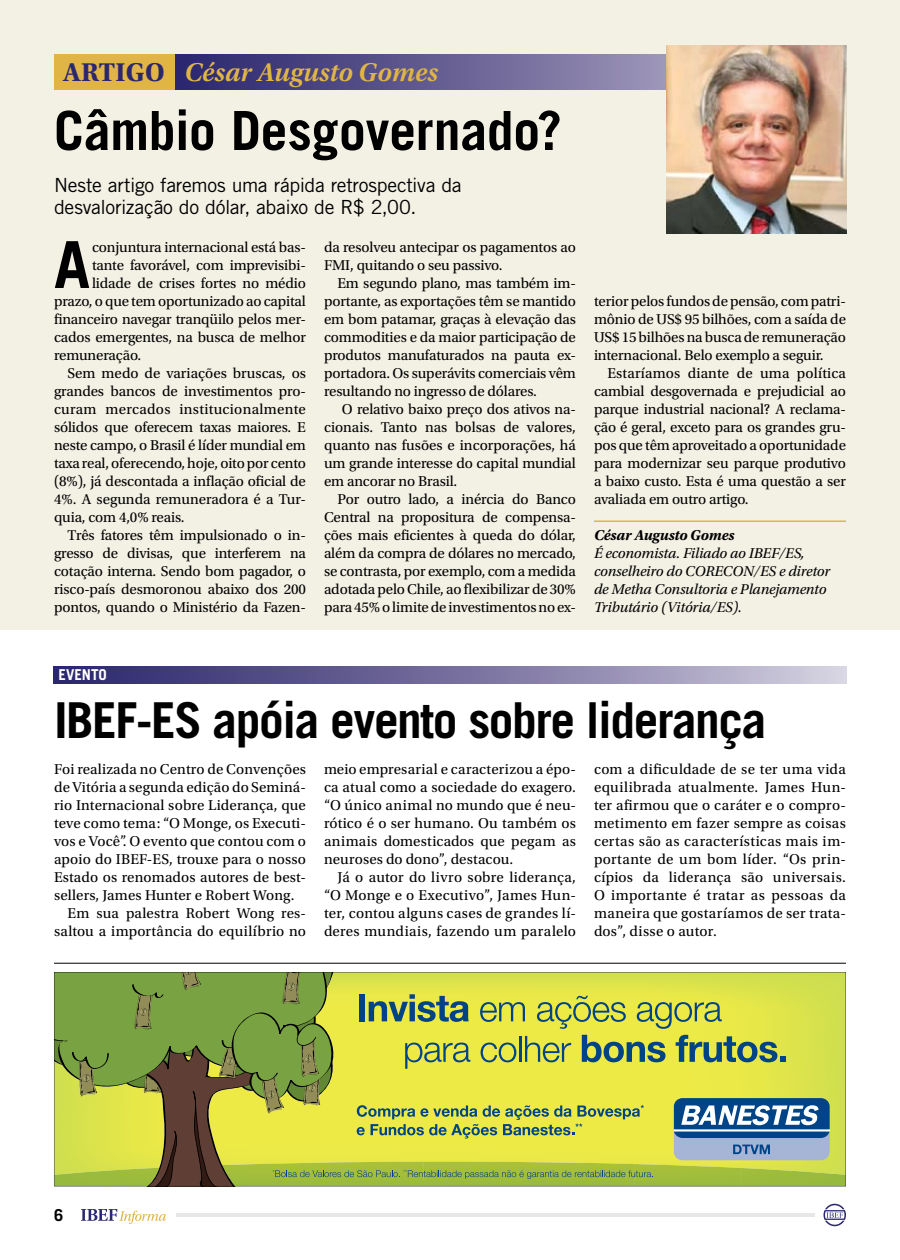
<style>
.page{position:relative;width:900px;height:1260px;background:#fff}
.page>*{position:absolute;margin:0;border:0;box-sizing:border-box;transform-origin:0 0}
.t1{font:700 64.8px "Trade Gothic LT Std";color:#000}
.t2{font:700 54px "Trade Gothic LT Std";letter-spacing:-.01em;color:#000}
.t3{font:700 49.5px "Trade Gothic LT Std";letter-spacing:-.03em;color:#000}
.t4{font:italic 600 27px "Utopia Std";color:#e0b546}
.t5{font:19.5px/22.5px "Trade Gothic LT Std";letter-spacing:-.015em;color:#000}
.t6{font:700 16.5px "Trade Gothic LT Std";color:#000}
.t7{font:15px/18px "Utopia Std";letter-spacing:-.01em;color:#000;text-align:justify}
.t8{font:15px "Utopia Std";letter-spacing:.01em;color:#000}
.t9{font:italic 15px/18px "Utopia Std";letter-spacing:-.01em;color:#000}
.t10{font:15px "Utopia Std";letter-spacing:.02em;color:#000}
.t11{font:italic 700 15px "Utopia Std";letter-spacing:-.01em;color:#000}
.t12{font:700 15px "Trade Gothic LT Std";color:#fff}
.s1{font-weight:700;font-style:normal;color:#2a2770}
</style>
<div class="page">
<hr style="left:176px;top:1213px;width:638px;height:4px;background:#e8e7e7">
<svg style="left:823px;top:1204px;width:23px;height:22px"></svg>
<div style="left:0;top:0;width:900px;height:630px;background:#f3f1e4"></div>
<div style="left:54px;top:54px;width:122px;height:36px;background:#e0b546"></div>
<svg style="left:175px;top:54px;width:491px;height:36px;background:#615b90"></svg>
<img style="left:666px;top:45px;width:180px;height:189px">
<hr style="left:594px;top:520px;width:252px;height:2px;background:#e0b546">
<div style="left:54px;top:666px;width:792px;height:18px;background:linear-gradient(to right,#241e68,#cfc9db)"></div>
<hr style="left:54px;top:963px;width:792px;height:1px;background:#000">
<svg style="left:54px;top:972px;width:792px;height:214px;background:#b1bf4e"></svg>
<svg style="left:81px;top:1209px;width:85px;height:15px"></svg>
<h3 class="t4" style="left:63px;top:57px;width:376px"><span class="s1">ARTIGO</span> César Augusto Gomes</h3>
<h2 class="t2" style="left:54px;top:98px;width:510px">Câmbio Desgovernado?</h2>
<h3 class="t5" style="left:54px;top:173px;width:409px">Neste artigo faremos uma rápida retrospectiva da desvalorização do dólar, abaixo de R$ 2,00.</h3>
<h1 class="t1" style="left:54px;top:225px;width:36px">A</h1>
<p class="t7" style="left:92px;top:238px;width:215px">conjuntura internacional está bas-</p>
<p class="t7" style="left:92px;top:256px;width:215px">tante favorável, com imprevisibi-</p>
<p class="t7" style="left:92px;top:274px;width:215px">lidade de crises fortes no médio</p>
<p class="t7" style="left:54px;top:292px;width:253px">prazo, o que tem oportunizado ao capital</p>
<p class="t7" style="left:54px;top:310px;width:253px">financeiro navegar tranqüilo pelos mer-</p>
<p class="t7" style="left:54px;top:328px;width:253px">cados emergentes, na busca de melhor</p>
<p class="t7" style="left:54px;top:346px;width:89px">remuneração.</p>
<p class="t7" style="left:68px;top:364px;width:240px">Sem medo de variações bruscas, os</p>
<p class="t7" style="left:54px;top:382px;width:253px">grandes bancos de investimentos pro-</p>
<p class="t10" style="left:54px;top:401px;width:254px">curam mercados institucionalmente</p>
<p class="t7" style="left:54px;top:418px;width:253px">sólidos que oferecem taxas maiores. E</p>
<p class="t7" style="left:54px;top:436px;width:254px">neste campo, o Brasil é líder mundial em</p>
<p class="t7" style="left:54px;top:454px;width:254px">taxa real, oferecendo, hoje, oito por cento</p>
<p class="t7" style="left:54px;top:472px;width:253px">(8%), já descontada a inflação oficial de</p>
<p class="t7" style="left:54px;top:490px;width:253px">4%. A segunda remuneradora é a Tur-</p>
<p class="t7" style="left:54px;top:508px;width:132px">quia, com 4,0% reais.</p>
<p class="t7" style="left:68px;top:526px;width:240px">Três fatores têm impulsionado o in-</p>
<p class="t7" style="left:54px;top:544px;width:254px">gresso de divisas, que interferem na</p>
<p class="t7" style="left:54px;top:562px;width:253px">cotação interna. Sendo bom pagador, o</p>
<p class="t7" style="left:54px;top:580px;width:253px">risco-país desmoronou abaixo dos 200</p>
<p class="t7" style="left:54px;top:598px;width:253px">pontos, quando o Ministério da Fazen-</p>
<p class="t7" style="left:324px;top:238px;width:254px">da resolveu antecipar os pagamentos ao<br>FMI, quitando o seu passivo.</p>
<p class="t7" style="left:324px;top:274px;width:254px;text-indent:13px">Em segundo plano, mas também im&shy;portante, as exportações têm se mantido em bom patamar, graças à elevação das commodities e da maior participação de produtos manufaturados na pauta ex&shy;portadora. Os superávits comerciais vêm resultando no ingresso de dólares.</p>
<p class="t7" style="left:324px;top:400px;width:254px;text-indent:18px">O relativo baixo preço dos ativos na&shy;cionais. Tanto nas bolsas de valores, quanto nas fusões e incorporações, há um grande interesse do capital mundial em ancorar no Brasil.</p>
<p class="t7" style="left:324px;top:490px;width:254px;text-indent:13px">Por outro lado, a inércia do Banco Central na propositura de compensa&shy;ções mais eficientes à queda do dólar, além da compra de dólares no mercado, se contrasta, por exemplo, com a medida adotada pelo Chile, ao flexibilizar de 30% para 45% o limite de investimentos no ex-</p>
<p class="t7" style="left:594px;top:292px;width:254px">terior pelos fundos de pensão, com patri&shy;mônio de US$ 95 bilhões, com a saída de US$ 15 bilhões na busca de remuneração internacional. Belo exemplo a seguir.</p>
<p class="t7" style="left:594px;top:364px;width:254px;text-indent:14px">Estaríamos diante de uma política cambial desgovernada e prejudicial ao parque industrial nacional? A reclama&shy;ção é geral, exceto para os grandes gru&shy;pos que têm aproveitado a oportunidade para modernizar seu parque produtivo a baixo custo. Esta é uma questão a ser avaliada em outro artigo.</p>
<p class="t11" style="left:594px;top:526px;width:142px">César Augusto Gomes</p>
<p class="t9" style="left:594px;top:544px;width:238px">É economista. Filiado ao IBEF/ES, conselheiro do CORECON/ES e diretor de Metha Consultoria e Planejamento Tributário (Vitória/ES).</p>
<p class="t12" style="left:59px;top:666px;width:50px">EVENTO</p>
<h3 class="t3" style="left:54px;top:690px;width:714px">IBEF-ES apóia evento sobre liderança</h3>
<p class="t8" style="left:54px;top:761px;width:254px">Foi realizada no Centro de Convenções</p>
<p class="t8" style="left:54px;top:779px;width:254px">de Vitória a segunda edição do Seminá-</p>
<p class="t8" style="left:54px;top:797px;width:254px">rio Internacional sobre Liderança, que</p>
<p class="t8" style="left:54px;top:815px;width:254px">teve como tema: “O Monge, os Executi-</p>
<p class="t8" style="left:54px;top:833px;width:254px">vos e Você”. O evento que contou com o</p>
<p class="t8" style="left:54px;top:851px;width:254px">apoio do IBEF-ES, trouxe para o nosso</p>
<p class="t8" style="left:54px;top:869px;width:254px">Estado os renomados autores de best-</p>
<p class="t8" style="left:54px;top:887px;width:242px">sellers, James Hunter e Robert Wong.</p>
<p class="t8" style="left:68px;top:905px;width:240px">Em sua palestra Robert Wong res-</p>
<p class="t8" style="left:54px;top:923px;width:253px">saltou a importância do equilíbrio no</p>
<p class="t7" style="left:324px;top:760px;width:254px">meio empresarial e caracterizou a épo&shy;ca atual como a sociedade do exagero. “O único animal no mundo que é neu&shy;rótico é o ser humano. Ou também os animais domesticados que pegam as neuroses do dono”, destacou.</p>
<p class="t7" style="left:324px;top:868px;width:254px;text-indent:14px">Já o autor do livro sobre liderança, “O Monge e o Executivo”, James Hun&shy;ter, contou alguns cases de grandes lí&shy;deres mundiais, fazendo um paralelo</p>
<p class="t7" style="left:594px;top:760px;width:254px">com a dificuldade de se ter uma vida equilibrada atualmente. James Hun&shy;ter afirmou que o caráter e o compro&shy;metimento em fazer sempre as coisas certas são as características mais im&shy;portante de um bom líder. “Os prin&shy;cípios da liderança são universais.<br>O importante é tratar as pessoas da maneira que gostaríamos de ser trata&shy;dos”, disse o autor.</p>
<p class="t6" style="left:54px;top:1205px;width:11px">6</p>
</div>
